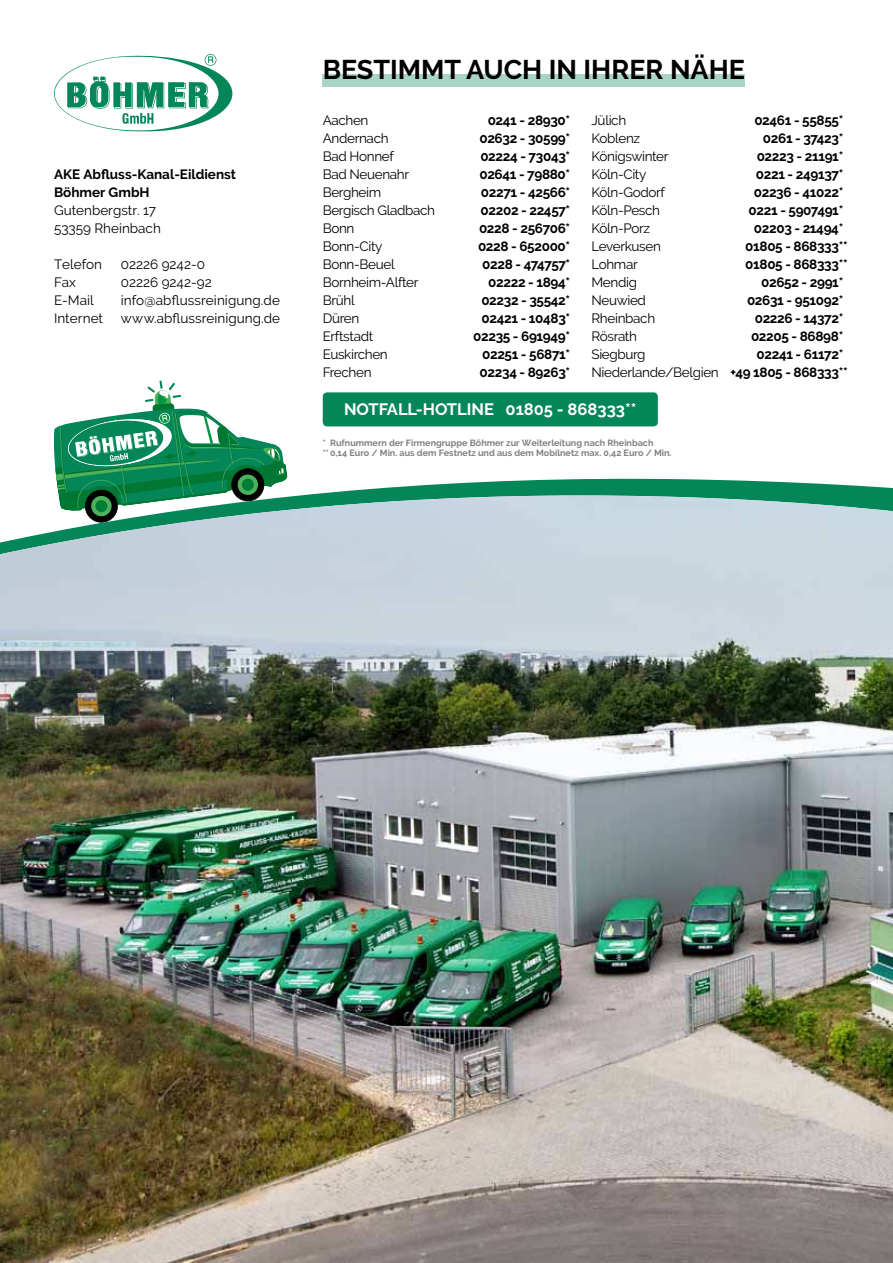
<style>
.page{position:relative;width:893px;height:1263px;background:#fff}
.page>*{position:absolute;margin:0;border:0;box-sizing:border-box;transform-origin:0 0}
.t1{font:700 27px "Raleway";color:#000}
.t2{font:700 16.5px "Raleway";color:#fff}
.t3{font:700 13.5px/18px "Raleway";letter-spacing:-.025em;color:#000;text-align:right}
.t4{font:13.5px/18px "Raleway";letter-spacing:-.025em;color:#000}
.t5{font:13.5px/18px "Raleway";letter-spacing:.005em;color:#000}
.t6{font:13.5px/18px "Raleway";color:#000}
.t7{font:700 13.5px/18px "Raleway";color:#000}
.t8{font:700 9px/10.8px "Raleway";color:#808081}
</style>
<div class="page">
<svg style="left:54px;top:380px;width:232px;height:85px"></svg>
<svg style="left:54px;top:54px;width:178px;height:77px"></svg>
<svg style="left:55px;top:465px;width:838px;height:30px"></svg>
<img style="left:0;top:495px;width:893px;height:768px">
<div style="left:323px;top:75px;width:422px;height:12px;background:#a7d4c4"></div>
<div style="left:323px;top:392px;width:335px;height:34px;background:#058658;border-radius:4px"></div>
<p class="t7" style="left:54px;top:165px;width:184px">AKE Abfluss-Kanal-Eildienst<br>Böhmer GmbH</p>
<p class="t6" style="left:54px;top:201px;width:108px">Gutenbergstr. 17<br>53359 Rheinbach</p>
<p class="t6" style="left:54px;top:255px;width:51px">Telefon<br>Fax<br>E-Mail<br>Internet</p>
<p class="t5" style="left:121px;top:255px;width:161px">02226 9242-0<br>02226 9242-92 info@abflussreinigung.de www.abflussreinigung.de</p>
<h1 class="t1" style="left:323px;top:54px;width:421px">Bestimmt auch in Ihrer Nähe</h1>
<p class="t4" style="left:323px;top:111px;width:114px">Aachen<br>Andernach<br>Bad Honnef<br>Bad Neuenahr<br>Bergheim<br>Bergisch Gladbach<br>Bonn<br>Bonn-City<br>Bonn-Beuel<br>Bornheim-Alfter<br>Brühl<br>Düren<br>Erftstadt<br>Euskirchen<br>Frechen</p>
<p class="t3" style="left:473px;top:111px;width:99px">0241 - 28930*<br>02632 - 30599*<br>02224 - 73043*<br>02641 - 79880*<br>02271 - 42566*<br>02202 - 22457*<br>0228 - 256706*<br>0228 - 652000*<br>0228 - 474757*<br>02222 - 1894*<br>02232 - 35542*<br>02421 - 10483*<br>02235 - 691949*<br>02251 - 56871*<br>02234 - 89263*</p>
<p class="t4" style="left:591px;top:111px;width:129px">Jülich<br>Koblenz<br>Königswinter<br>Köln-City<br>Köln-Godorf<br>Köln-Pesch<br>Köln-Porz<br>Leverkusen<br>Lohmar<br>Mendig<br>Neuwied<br>Rheinbach<br>Rösrath<br>Siegburg<br>Niederlande/Belgien</p>
<p class="t3" style="left:754px;top:111px;width:91px">02461 - 55855*</p>
<p class="t3" style="left:763px;top:129px;width:82px">0261 - 37423*</p>
<p class="t3" style="left:757px;top:147px;width:88px">02223 - 21191*</p>
<p class="t3" style="left:756px;top:165px;width:89px">0221 - 249137*</p>
<p class="t3" style="left:754px;top:183px;width:91px">02236 - 41022*</p>
<p class="t3" style="left:749px;top:201px;width:97px">0221 - 5907491*</p>
<p class="t3" style="left:754px;top:219px;width:91px">02203 - 21494*</p>
<p class="t3" style="left:745px;top:237px;width:104px">01805 - 868333**</p>
<p class="t3" style="left:745px;top:255px;width:104px">01805 - 868333**</p>
<p class="t3" style="left:761px;top:273px;width:84px">02652 - 2991*</p>
<p class="t3" style="left:747px;top:291px;width:98px">02631 - 951092*</p>
<p class="t3" style="left:755px;top:309px;width:90px">02226 - 14372*</p>
<p class="t3" style="left:751px;top:327px;width:94px">02205 - 86898*</p>
<p class="t3" style="left:756px;top:345px;width:89px">02241 - 61172*</p>
<p class="t3" style="left:730px;top:363px;width:119px">+49 1805 - 868333**</p>
<p class="t2" style="left:344px;top:400px;width:294px">Notfall-Hotline 01805 - 868333**</p>
<p class="t8" style="left:330px;top:437px;width:325px">Rufnummern der Firmengruppe Böhmer zur Weiterleitung nach Rheinbach</p>
<p class="t8" style="left:323px;top:437px;width:350px">*<br>**0,14 Euro / Min. aus dem Festnetz und aus dem Mobilnetz max. 0,42 Euro / Min.</p>
</div>
